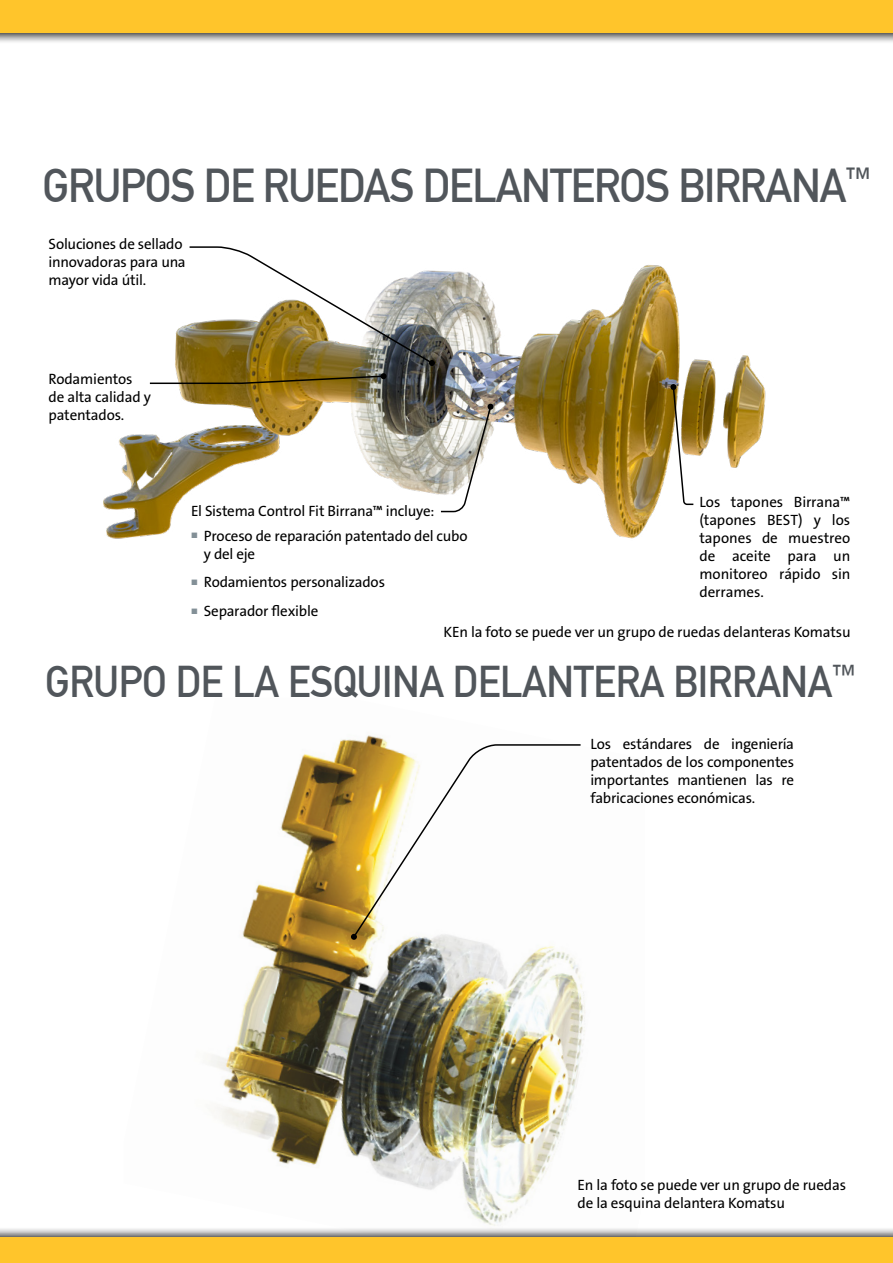
<style>
.page{position:relative;width:893px;height:1263px;background:#fff}
.page>*{position:absolute;margin:0;border:0;box-sizing:border-box;transform-origin:0 0}
.t1{font:46.5px "DIN Mittelschrift LTCYR";letter-spacing:-.025em;color:#51565b;scale:.94 1}
.t2{font:43.5px "DIN Mittelschrift LTCYR";letter-spacing:-.01em;color:#51565b;scale:.93 1}
.t3{font:15px/18px "The Sans B W5 Plain";letter-spacing:-.01em;color:#000}
</style>
<div class="page">
<img style="left:208px;top:735px;width:377px;height:491px">
<div style="left:0;top:0;width:893px;height:44px;background:#000;opacity:.75"></div>
<div style="left:0;top:0;width:893px;height:33px;background:#ffc52b"></div>
<div style="left:0;top:1226px;width:893px;height:37px;background:#000;opacity:.75"></div>
<div style="left:0;top:1237px;width:893px;height:26px;background:#ffc52b"></div>
<img style="left:103px;top:265px;width:663px;height:274px">
<svg style="left:351px;top:743px;width:231px;height:197px"></svg>
<svg style="left:439px;top:404px;width:55px;height:109px"></svg>
<svg style="left:670px;top:384px;width:25px;height:122px"></svg>
<img style="left:188px;top:246px;width:247px;height:120px">
<svg style="left:148px;top:373px;width:239px;height:12px;background:#826c2d"></svg>
<svg style="left:192px;top:533px;width:5px;height:5px"></svg>
<h1 class="t1" style="left:43px;top:159px;width:882px">GRUPOS DE RUEDAS DELANTEROS BIRRANA<sup>™</sup></h1>
<p class="t3" style="left:49px;top:235px;width:139px">Soluciones de sellado innovadoras para una mayor vida útil.</p>
<p class="t3" style="left:49px;top:370px;width:104px">Rodamientos de alta calidad y patentados.</p>
<p class="t3" style="left:204px;top:499px;width:265px;line-height:24.5px;text-indent:-13px">El Sistema Control Fit Birrana™ incluye:<br>Proceso de reparación patentado del cubo</p>
<p class="t3" style="left:204px;top:539px;width:183px;line-height:28.7px">y del eje<br>Rodamientos personalizados<br>Separador flexible</p>
<p class="t3" style="left:699px;top:493px;width:152px;text-align:justify">Los tapones Birrana™ (tapones BEST) y los tapones de muestreo de aceite para un monitoreo rápido sin derrames.</p>
<p class="t3" style="left:443px;top:623px;width:409px">KEn la foto se puede ver un grupo de ruedas delanteras Komatsu</p>
<h2 class="t2" style="left:45px;top:656px;width:873px">GRUPO DE LA ESQUINA DELANTERA BIRRANA<sup>™</sup></h2>
<p class="t3" style="left:590px;top:735px;width:205px;text-align:justify">Los estándares de ingeniería patentados de los componentes importantes mantienen las re fabricaciones económicas.</p>
<p class="t3" style="left:578px;top:1176px;width:270px">En la foto se puede ver un grupo de ruedas de la esquina delantera Komatsu</p>
</div>
